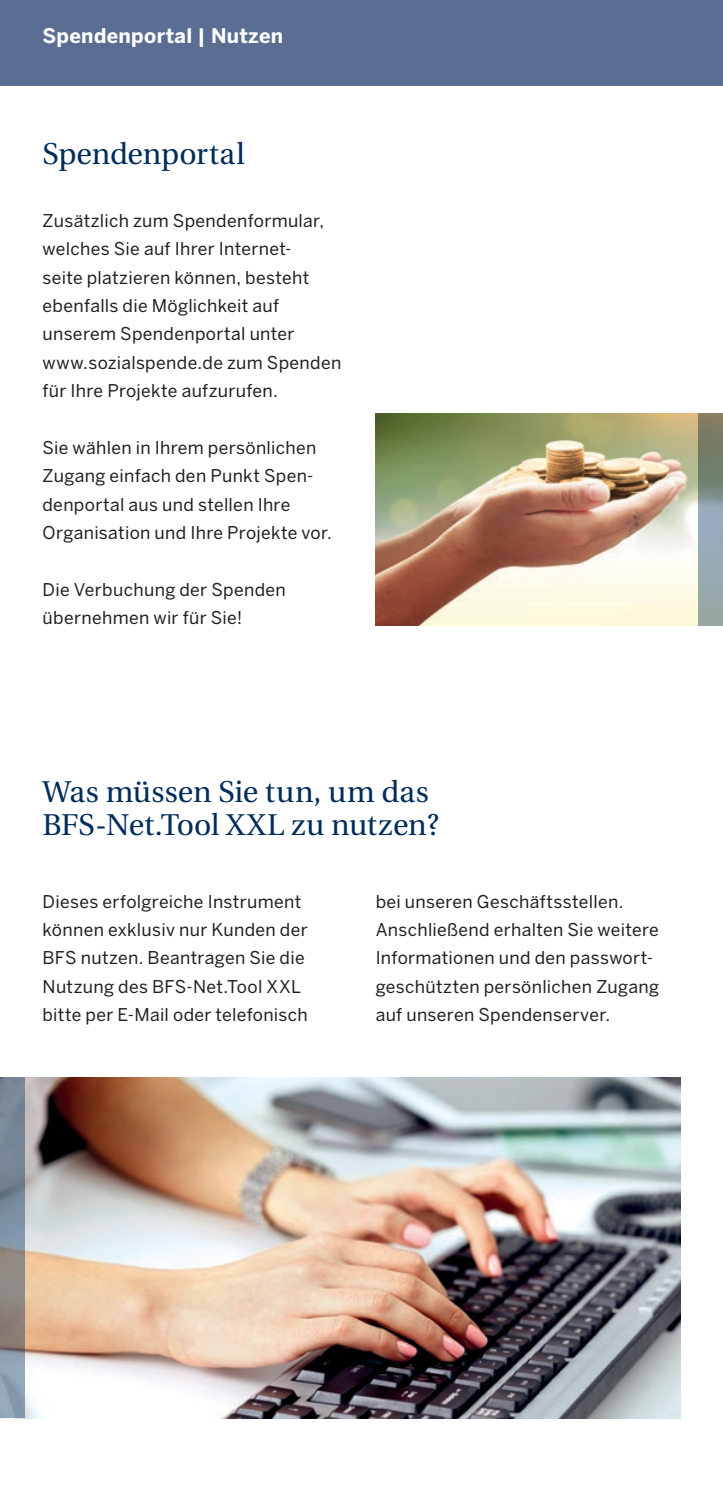
<style>
.page{position:relative;width:723px;height:1489px;background:#fff}
.page>*{position:absolute;margin:0;border:0;box-sizing:border-box;transform-origin:0 0}
.t1{font:30px/32.5px "Utopia";color:#002c5b}
.t2{font:700 20px "Benton Sans";letter-spacing:.015em;color:#fff}
.t3{font:17.5px/28.2px "Benton Sans";letter-spacing:.02em;color:#231f20}
</style>
<div class="page">
<div style="left:0;top:0;width:723px;height:85px;background:#5a6d93"></div>
<img style="left:25px;top:1077px;width:655px;height:340px">
<svg style="left:0;top:1077px;width:25px;height:340px;background:#828b95"></svg>
<img style="left:376px;top:413px;width:322px;height:212px">
<svg style="left:698px;top:413px;width:25px;height:212px;background:#8a9795"></svg>
<p class="t2" style="left:43px;top:24px;width:242px">Spendenportal | Nutzen</p>
<h1 class="t1" style="left:43px;top:138px;width:204px">Spendenportal</h1>
<p class="t3" style="left:43px;top:206px;width:300px">Zusätzlich zum Spendenformular, welches Sie auf Ihrer Internet-<br>seite platzieren können, besteht ebenfalls die Möglichkeit auf unserem Spendenportal unter www.sozialspende.de zum Spenden für Ihre Projekte aufzurufen.</p>
<p class="t3" style="left:43px;top:433px;width:291px">Sie wählen in Ihrem persönlichen<br>Zugang einfach den Punkt Spen&shy;denportal aus und stellen Ihre<br>Organisation und Ihre Projekte vor.</p>
<p class="t3" style="left:43px;top:575px;width:245px">Die Verbuchung der Spenden übernehmen wir für Sie!</p>
<h1 class="t1" style="left:43px;top:776px;width:398px">Was müssen Sie tun, um das<br>BFS-Net.Tool XXL zu nutzen?</h1>
<p class="t3" style="left:43px;top:886px;width:267px">Dieses erfolgreiche Instrument können exklusiv nur Kunden der<br>BFS nutzen. Beantragen Sie die<br>Nutzung des BFS-Net.Tool XXL bitte per E-Mail oder telefonisch</p>
<p class="t3" style="left:376px;top:886px;width:285px">bei unseren Geschäftsstellen.<br>Anschließend erhalten Sie weitere<br>Informationen und den passwort&shy;geschützten persönlichen Zugang auf unseren Spendenserver.</p>
</div>
